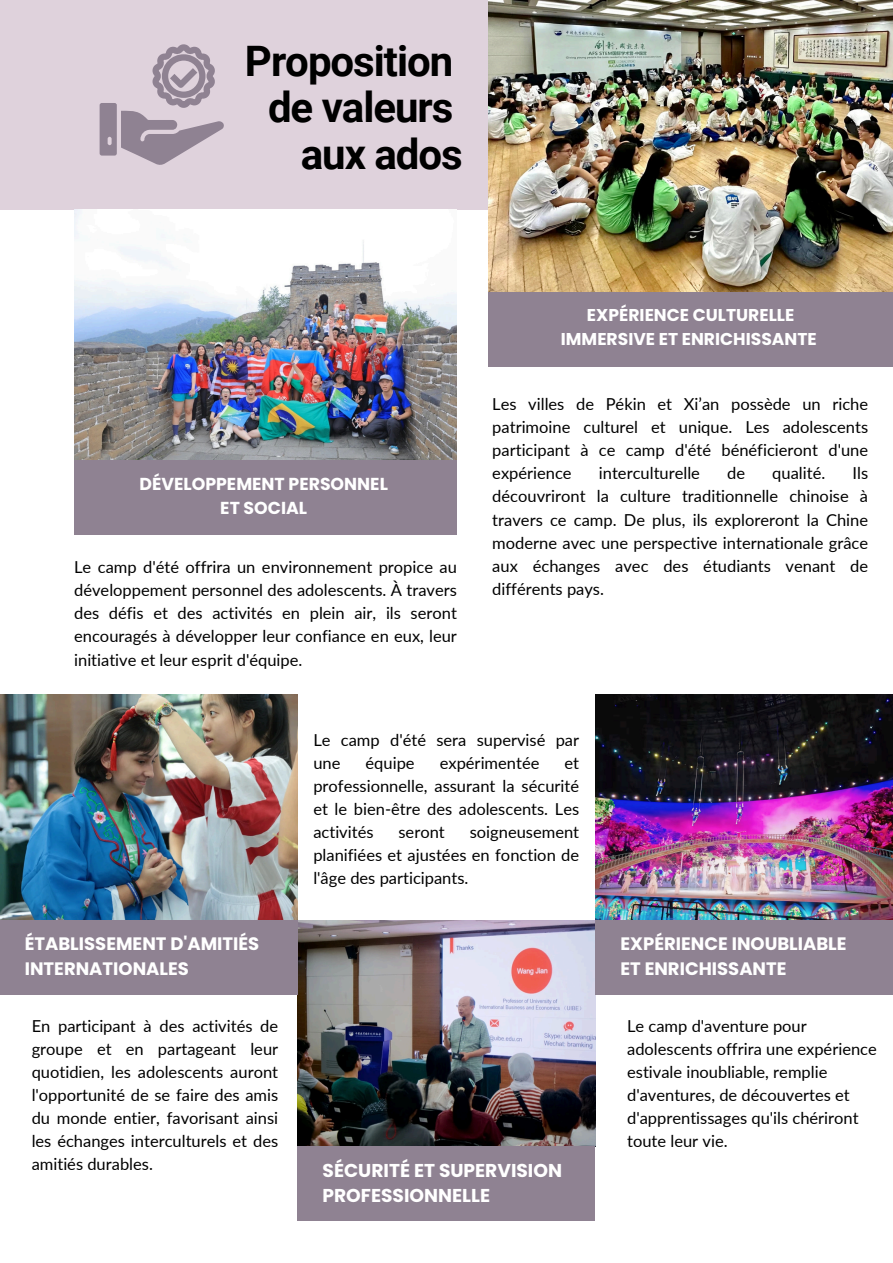
<style>
.page{position:relative;width:893px;height:1263px;background:#fff}
.page>*{position:absolute;margin:0;border:0;box-sizing:border-box;transform-origin:0 0}
.t1{font:700 42px/46.1px "Roboto";letter-spacing:-.025em;color:#000;text-align:right}
.t2{font:700 18.6px/25.6px "Poppins";color:#fff}
.t3{font:700 18px/24.8px "Poppins";color:#fff}
.t4{font:700 17.33px/23.8px "Poppins";color:#fff;text-align:center}
.t5{font:700 17.1px/23.5px "Poppins";color:#fff;text-align:center}
.t6{font:16.5px/23.1px "Lato";color:#000;text-align:justify}
</style>
<div class="page">
<div style="left:0;top:0;width:488px;height:210px;background:#dfd2dc"></div>
<svg style="left:100px;top:44px;width:124px;height:121px"></svg>
<img style="left:488px;top:0;width:405px;height:292px">
<div style="left:488px;top:292px;width:405px;height:75px;background:#8f8292"></div>
<img style="left:74px;top:210px;width:383px;height:250px">
<div style="left:74px;top:460px;width:383px;height:74px;background:#8f8292"></div>
<img style="left:297px;top:920px;width:298px;height:226px">
<img style="left:0;top:695px;width:297px;height:226px">
<div style="left:0;top:921px;width:297px;height:74px;background:#8f8292"></div>
<div style="left:297px;top:1146px;width:298px;height:75px;background:#8f8292"></div>
<img style="left:595px;top:695px;width:298px;height:226px">
<div style="left:595px;top:921px;width:298px;height:74px;background:#8f8292"></div>
<h1 class="t1" style="left:245px;top:39px;width:219px">Proposition de valeurs aux ados</h1>
<p class="t4" style="left:139px;top:472px;width:250px">DÉVELOPPEMENT PERSONNEL<br>ET SOCIAL</p>
<p class="t6" style="left:74px;top:555px;width:384px">Le camp d'été offrira un environnement propice au développement personnel des adolescents. À travers des défis et des activités en plein air, ils seront encouragés à développer leur confiance en eux, leur initiative et leur esprit d'équipe.</p>
<p class="t5" style="left:561px;top:304px;width:257px">EXPÉRIENCE CULTURELLE<br>IMMERSIVE ET ENRICHISSANTE</p>
<p class="t6" style="left:492px;top:392px;width:377px">Les villes de Pékin et Xi’an possède un riche patrimoine culturel et unique. Les adolescents participant à ce camp d'été bénéficieront d'une expérience</p>
<p class="t6" style="left:492px;top:461px;width:377px;text-indent:360px">Ils découvriront la culture traditionnelle chinoise à travers ce camp. De plus, ils exploreront la Chine moderne avec une perspective internationale grâce aux échanges avec des étudiants venant de différents pays.</p>
<p class="t6" style="left:599px;top:461px;width:103px">interculturelle</p>
<p class="t6" style="left:727px;top:461px;width:19px">de</p>
<p class="t6" style="left:772px;top:461px;width:55px">qualité.</p>
<p class="t3" style="left:25px;top:931px;width:236px">ÉTABLISSEMENT D'AMITIÉS<br>INTERNATIONALES</p>
<h2 class="t6" style="left:32px;top:1014px;width:248px">En participant à des activités de groupe et en partageant leur quotidien, les adolescents auront l'opportunité de se faire des amis du monde entier, favorisant ainsi les échanges interculturels et des amitiés durables.</h2>
<p class="t6" style="left:313px;top:728px;width:267px">Le camp d'été sera supervisé par une</p>
<p class="t6" style="left:365px;top:751px;width:51px">équipe</p>
<p class="t6" style="left:440px;top:751px;width:101px">expérimentée</p>
<p class="t6" style="left:313px;top:751px;width:267px;text-indent:251px">et professionnelle, assurant la sécurité et le bien-être des adolescents. Les activités</p>
<p class="t6" style="left:313px;top:820px;width:267px;text-indent:156px">soigneusement planifiées et ajustées en fonction de l'âge des participants.</p>
<p class="t6" style="left:398px;top:820px;width:48px">seront</p>
<p class="t2" style="left:322px;top:1157px;width:241px">SÉCURITÉ ET SUPERVISION<br>PROFESSIONNELLE</p>
<p class="t5" style="left:625px;top:925px;width:12px">3</p>
<p class="t3" style="left:620px;top:931px;width:228px">EXPÉRIENCE INOUBLIABLE<br>ET ENRICHISSANTE</p>
<p class="t6" style="left:627px;top:1014px;width:251px;text-align:left">Le camp d'aventure pour adolescents offrira une expérience estivale inoubliable, remplie d'aventures, de découvertes et d'apprentissages qu'ils chériront toute leur vie.</p>
</div>
